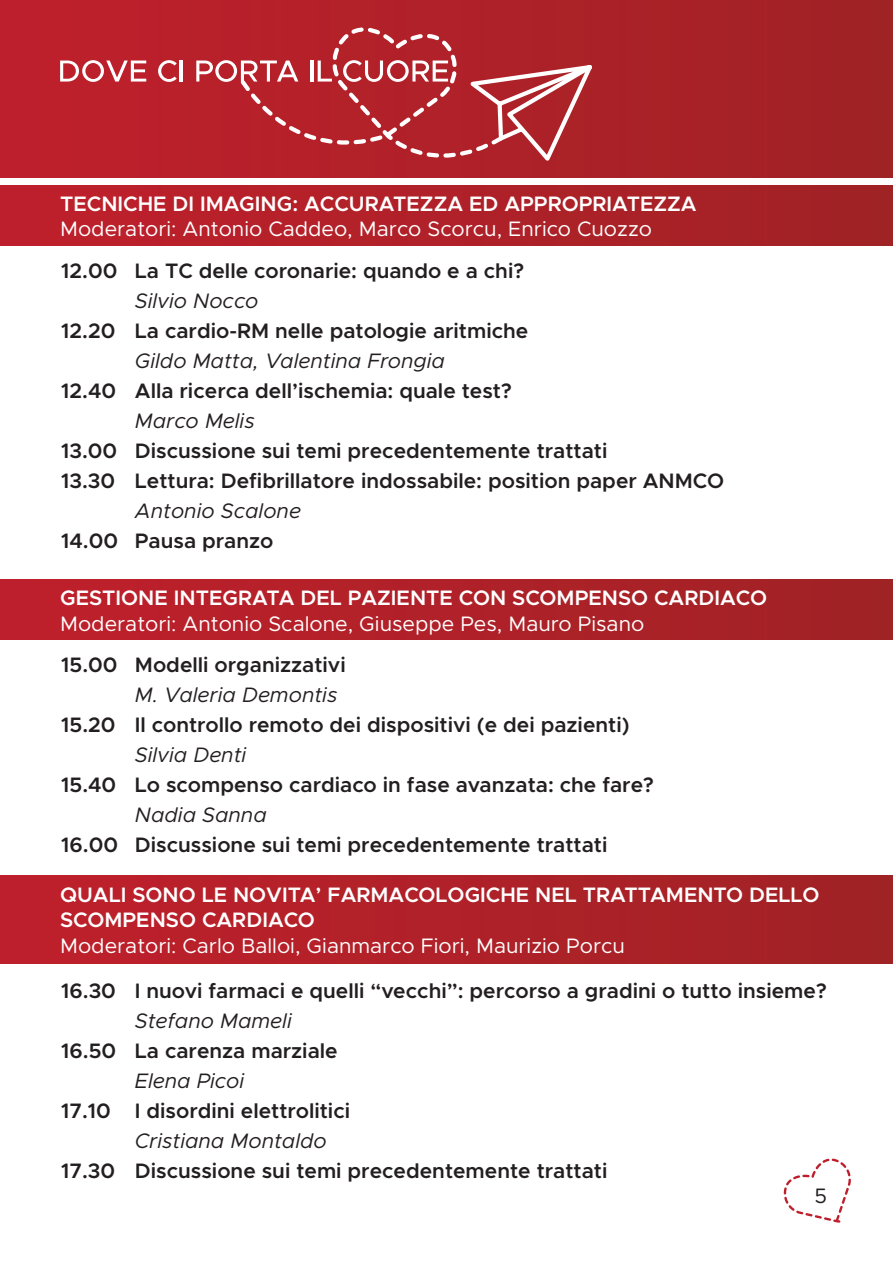
<style>
.page{position:relative;width:893px;height:1263px;background:#fff}
.page>*{position:absolute;margin:0;border:0;box-sizing:border-box;transform-origin:0 0}
.t1{font:600 21px/30px "Metropolis";color:#231f20}
.t2{font:600 21px/25.5px "Metropolis";color:#fff}
.t3{font:21px "Metropolis";color:#fff}
.t4{font:italic 21px "Metropolis";color:#231f20}
.t5{font:21px "Metropolis";color:#231f20}
</style>
<div class="page">
<div style="left:0;top:0;width:893px;height:177px;background:linear-gradient(to right,#bf1f2c,#a02225)"></div>
<svg style="left:60px;top:60px;width:86px;height:22px"></svg>
<svg style="left:158px;top:60px;width:19px;height:22px"></svg>
<hr style="left:180px;top:61px;width:3px;height:21px;background:#fff">
<svg style="left:196px;top:23px;width:446px;height:155px;background:#b7333a"></svg>
<div style="left:0;top:185px;width:893px;height:60px;background:linear-gradient(to right,#bf1f2c,#a02225)"></div>
<svg style="left:784px;top:1158px;width:67px;height:64px"></svg>
<div style="left:0;top:579px;width:893px;height:61px;background:linear-gradient(to right,#bf1f2c,#a02225)"></div>
<div style="left:0;top:876px;width:893px;height:87px;background:linear-gradient(to right,#bf1f2c,#a02225)"></div>
<p class="t2" style="left:60px;top:191px;width:638px">TECNICHE DI IMAGING: ACCURATEZZA ED APPROPRIATEZZA</p>
<p class="t3" style="left:60px;top:216px;width:593px">Moderatori: Antonio Caddeo, Marco Scorcu, Enrico Cuozzo</p>
<p class="t1" style="left:135px;top:255px;width:391px">La TC delle coronarie: quando e a chi?</p>
<p class="t4" style="left:135px;top:287px;width:125px">Silvio Nocco</p>
<p class="t1" style="left:135px;top:315px;width:395px">La cardio-RM nelle patologie aritmiche</p>
<p class="t4" style="left:135px;top:347px;width:311px">Gildo Matta, Valentina Frongia</p>
<p class="t1" style="left:135px;top:376px;width:378px">Alla ricerca dell’ischemia: quale test?</p>
<p class="t4" style="left:135px;top:407px;width:121px">Marco Melis</p>
<p class="t1" style="left:135px;top:436px;width:591px">Discussione sui temi precedentemente trattati<br>Lettura: Defibrillatore indossabile: position paper ANMCO</p>
<p class="t4" style="left:135px;top:498px;width:168px">Antonio Scalone</p>
<p class="t1" style="left:135px;top:526px;width:140px">Pausa pranzo</p>
<p class="t1" style="left:61px;top:256px;width:58px">12.00</p>
<p class="t1" style="left:61px;top:316px;width:56px">12.20</p>
<p class="t1" style="left:61px;top:376px;width:56px">12.40</p>
<p class="t1" style="left:61px;top:436px;width:58px">13.00<br>13.30</p>
<p class="t1" style="left:61px;top:526px;width:58px">14.00</p>
<p class="t2" style="left:60px;top:585px;width:708px">GESTIONE INTEGRATA DEL PAZIENTE CON SCOMPENSO CARDIACO</p>
<p class="t3" style="left:60px;top:610px;width:586px">Moderatori: Antonio Scalone, Giuseppe Pes, Mauro Pisano</p>
<p class="t1" style="left:135px;top:650px;width:212px">Modelli organizzativi</p>
<p class="t4" style="left:135px;top:682px;width:204px">M. Valeria Demontis</p>
<p class="t1" style="left:135px;top:710px;width:496px">Il controllo remoto dei dispositivi (e dei pazienti)</p>
<p class="t4" style="left:135px;top:742px;width:113px">Silvia Denti</p>
<p class="t1" style="left:135px;top:770px;width:520px">Lo scompenso cardiaco in fase avanzata: che fare?</p>
<p class="t4" style="left:135px;top:802px;width:133px">Nadia Sanna</p>
<p class="t1" style="left:135px;top:830px;width:474px">Discussione sui temi precedentemente trattati</p>
<p class="t1" style="left:61px;top:650px;width:58px">15.00</p>
<p class="t1" style="left:61px;top:710px;width:56px">15.20</p>
<p class="t1" style="left:61px;top:770px;width:57px">15.40</p>
<p class="t1" style="left:61px;top:830px;width:58px">16.00</p>
<p class="t2" style="left:60px;top:882px;width:761px">QUALI SONO LE NOVITA’ FARMACOLOGICHE NEL TRATTAMENTO DELLO<br>SCOMPENSO CARDIACO</p>
<p class="t3" style="left:60px;top:932px;width:566px">Moderatori: Carlo Balloi, Gianmarco Fiori, Maurizio Porcu</p>
<p class="t1" style="left:135px;top:976px;width:693px">I nuovi farmaci e quelli “vecchi”: percorso a gradini o tutto insieme?</p>
<p class="t4" style="left:135px;top:1008px;width:158px">Stefano Mameli</p>
<p class="t1" style="left:135px;top:1036px;width:204px">La carenza marziale</p>
<p class="t4" style="left:135px;top:1068px;width:111px">Elena Picoi</p>
<p class="t1" style="left:135px;top:1096px;width:217px">I disordini elettrolitici</p>
<p class="t4" style="left:135px;top:1128px;width:194px">Cristiana Montaldo</p>
<p class="t1" style="left:135px;top:1156px;width:474px">Discussione sui temi precedentemente trattati</p>
<p class="t1" style="left:61px;top:976px;width:56px">16.30</p>
<p class="t1" style="left:61px;top:1036px;width:56px">16.50</p>
<p class="t1" style="left:61px;top:1096px;width:51px">17.10</p>
<p class="t1" style="left:61px;top:1156px;width:56px">17.30</p>
<p class="t5" style="left:815px;top:1182px;width:14px">5</p>
</div>
